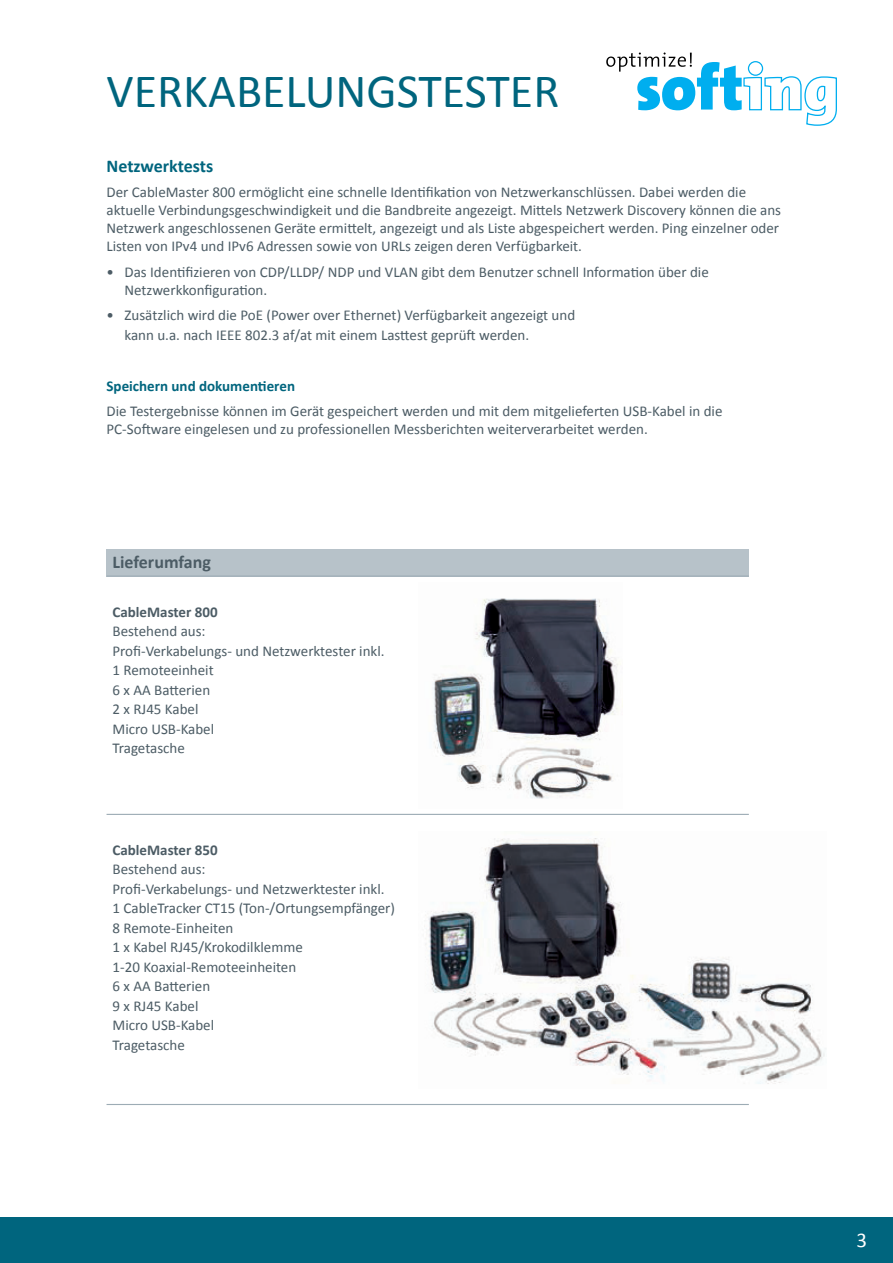
<style>
.page{position:relative;width:893px;height:1263px;background:#fff}
.page>*{position:absolute;margin:0;border:0;box-sizing:border-box;transform-origin:0 0}
.t1{font:48px "Calibri";color:#00657e}
.t2{font:21px "Calibri";color:#fff}
.general_text{font:700 18px "Calibri";color:#00657e}
.general_text-2{font:700 18px "Calibri";color:#4c5c65}
.general_text-3{font:15px/18px "Calibri";color:#4c5c65}
.general_text-4{font:700 15px "Calibri";color:#4c5c65}
.general_text-5{font:700 15px "Calibri";color:#00657e}
</style>
<div class="page">
<div style="left:0;top:1217px;width:893px;height:46px;background:#00657e"></div>
<svg style="left:606px;top:53px;width:231px;height:73px"></svg>
<div style="left:107px;top:549px;width:642px;height:27px;background:#b7c2c9"></div>
<hr style="left:107px;top:575px;width:642px;height:2px;background:#9dacb5">
<hr style="left:107px;top:814px;width:642px;height:1px;background:#9dacb5">
<hr style="left:107px;top:1104px;width:642px;height:1px;background:#9dacb5">
<img style="left:432px;top:598px;width:191px;height:201px">
<img style="left:424px;top:838px;width:402px;height:246px">
<p class="t1" style="left:107px;top:61px;width:454px">VERKABELUNGSTESTER</p>
<p class="general_text" style="left:107px;top:155px;width:108px">Netzwerktests</p>
<p class="general_text-3" style="left:107px;top:183px;width:676px">Der CableMaster 800 ermöglicht eine schnelle Identifikation von Netzwerkanschlüssen. Dabei werden die aktuelle Verbindungsgeschwindigkeit und die Bandbreite angezeigt. Mittels Netzwerk Discovery können die ans Netzwerk angeschlossenen Geräte ermittelt, angezeigt und als Liste abgespeichert werden. Ping einzelner oder Listen von IPv4 und IPv6 Adressen sowie von URLs zeigen deren Verfügbarkeit.</p>
<p class="general_text-3" style="left:125px;top:262px;width:586px;text-indent:-18px">• Das Identifizieren von CDP/LLDP/ NDP und VLAN gibt dem Benutzer schnell Information über die<br>Netzwerkkonfiguration.</p>
<p class="general_text-3" style="left:125px;top:305px;width:452px;line-height:19.5px;text-indent:-18px">• Zusätzlich wird die PoE (Power over Ethernet) Verfügbarkeit angezeigt und kann u.a. nach IEEE 802.3 af/at mit einem Lasttest geprüft werden.</p>
<p class="general_text-5" style="left:107px;top:376px;width:190px">Speichern und dokumentieren</p>
<p class="general_text-3" style="left:107px;top:402px;width:617px">Die Testergebnisse können im Gerät gespeichert werden und mit dem mitgelieferten USB-Kabel in die<br>PC-Software eingelesen und zu professionellen Messberichten weiterverarbeitet werden.</p>
<p class="general_text-2" style="left:113px;top:551px;width:100px">Lieferumfang</p>
<p class="general_text-4" style="left:113px;top:602px;width:107px">CableMaster 800</p>
<p class="general_text-3" style="left:113px;top:621px;width:95px">Bestehend aus:</p>
<p class="general_text-3" style="left:113px;top:641px;width:274px">Profi-Verkabelungs- und Netzwerktester inkl.</p>
<p class="general_text-3" style="left:113px;top:660px;width:103px">1 Remoteeinheit</p>
<p class="general_text-3" style="left:113px;top:680px;width:99px">6 x AA Batterien</p>
<p class="general_text-3" style="left:113px;top:699px;width:87px">2 x RJ45 Kabel</p>
<p class="general_text-3" style="left:113px;top:719px;width:103px">Micro USB-Kabel</p>
<p class="general_text-3" style="left:113px;top:738px;width:74px">Tragetasche</p>
<p class="general_text-4" style="left:113px;top:841px;width:107px">CableMaster 850</p>
<p class="general_text-3" style="left:113px;top:860px;width:95px">Bestehend aus:</p>
<p class="general_text-3" style="left:113px;top:879px;width:274px">Profi-Verkabelungs- und Netzwerktester inkl.</p>
<p class="general_text-3" style="left:113px;top:899px;width:284px">1 CableTracker CT15 (Ton-/Ortungsempfänger)</p>
<p class="general_text-3" style="left:113px;top:918px;width:122px">8 Remote-Einheiten</p>
<p class="general_text-3" style="left:113px;top:938px;width:192px">1 x Kabel RJ45/Krokodilklemme</p>
<p class="general_text-3" style="left:113px;top:957px;width:185px">1-20 Koaxial-Remoteeinheiten</p>
<p class="general_text-3" style="left:113px;top:977px;width:99px">6 x AA Batterien</p>
<p class="general_text-3" style="left:113px;top:996px;width:87px">9 x RJ45 Kabel</p>
<p class="general_text-3" style="left:113px;top:1016px;width:103px">Micro USB-Kabel</p>
<p class="general_text-3" style="left:113px;top:1035px;width:74px">Tragetasche</p>
<p class="t2" style="left:856px;top:1227px;width:12px">3</p>
</div>
